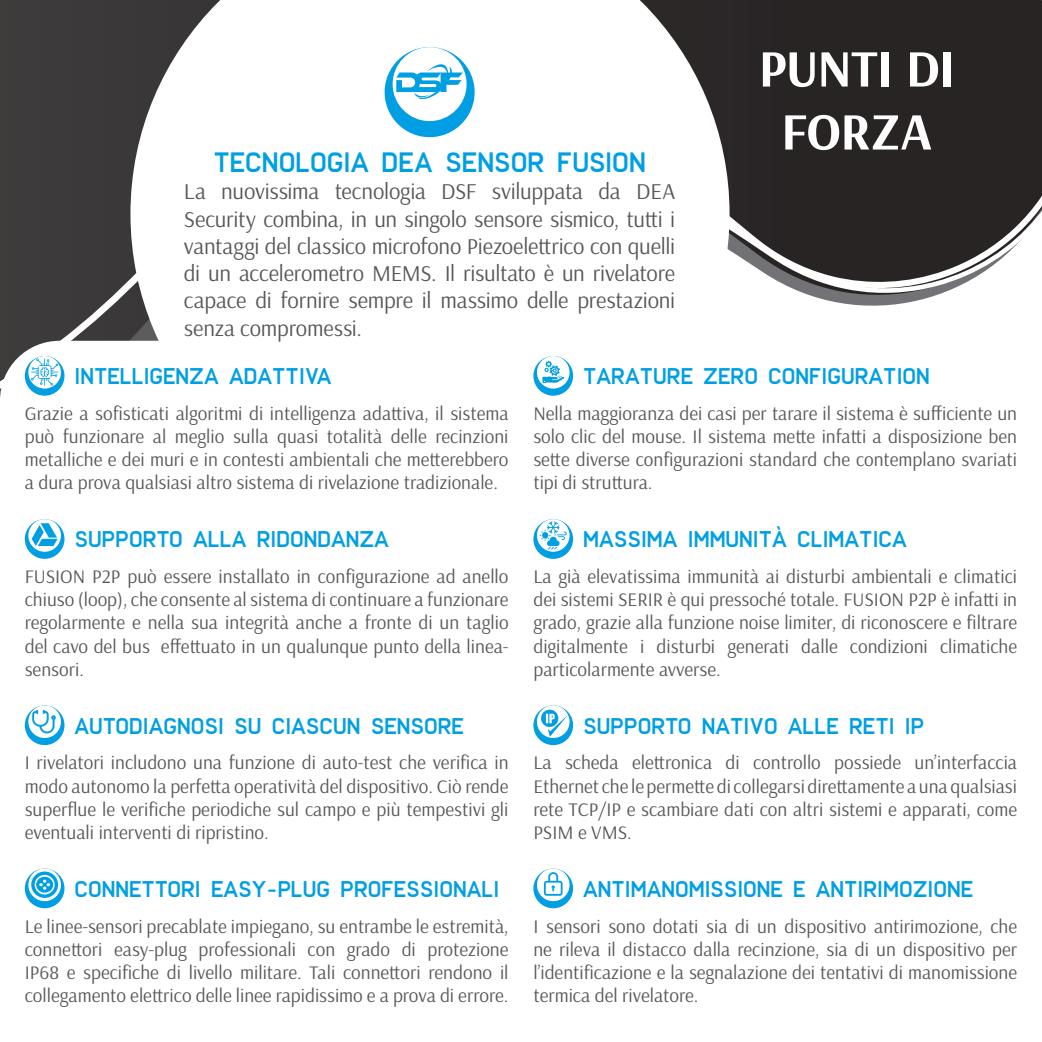
<style>
.page{position:relative;width:1042px;height:1042px;background:#fff}
.page>*{position:absolute;margin:0;border:0;box-sizing:border-box;transform-origin:0 0}
.t1{font:700 52.5px/63px "Arsenal";letter-spacing:-.01em;color:#fff;text-align:center}
.t2{font:700 28px "Frank";color:#009fe3}
.t3{font:22.75px/27.3px "Arsenal";letter-spacing:-.01em;color:#575756;text-align:justify}
.t4{font:700 22.75px "Frank";color:#009fe3}
.t5{font:19.25px/23.1px "Arsenal";color:#575756;text-align:justify}
</style>
<div class="page">
<svg style="left:0;top:0;width:1042px;height:341px;background:#4f4c4c"></svg>
<svg style="left:130px;top:0;width:599px;height:341px"></svg>
<svg style="left:140px;top:0;width:579px;height:396px"></svg>
<div style="left:385px;top:47px;width:90px;height:90px;background:#009fe3;border-radius:50%"></div>
<div style="left:393px;top:47px;width:73px;height:74px;background:#fff;border-radius:50%"></div>
<svg style="left:396px;top:55px;width:67px;height:47px"></svg>
<div style="left:25px;top:356px;width:39px;height:40px;background:#009fe3;border-radius:50%"></div>
<svg style="left:28px;top:356px;width:33px;height:33px"></svg>
<svg style="left:31px;top:358px;width:27px;height:28px"></svg>
<svg style="left:533px;top:356px;width:40px;height:40px"></svg>
<div style="left:537px;top:356px;width:32px;height:33px;background:#fff;border-radius:50%"></div>
<svg style="left:542px;top:361px;width:22px;height:22px"></svg>
<div style="left:25px;top:519px;width:39px;height:40px;background:#009fe3;border-radius:50%"></div>
<div style="left:28px;top:519px;width:33px;height:33px;background:#fff;border-radius:50%"></div>
<svg style="left:32px;top:523px;width:26px;height:23px"></svg>
<svg style="left:533px;top:519px;width:40px;height:40px"></svg>
<svg style="left:537px;top:519px;width:32px;height:33px"></svg>
<svg style="left:540px;top:521px;width:27px;height:29px"></svg>
<div style="left:25px;top:705px;width:39px;height:40px;background:#009fe3;border-radius:50%"></div>
<svg style="left:28px;top:705px;width:33px;height:33px"></svg>
<svg style="left:32px;top:710px;width:24px;height:23px"></svg>
<svg style="left:533px;top:705px;width:40px;height:40px"></svg>
<svg style="left:537px;top:705px;width:32px;height:33px"></svg>
<svg style="left:541px;top:710px;width:26px;height:26px"></svg>
<div style="left:25px;top:868px;width:39px;height:40px;background:#009fe3;border-radius:50%"></div>
<svg style="left:28px;top:868px;width:33px;height:33px"></svg>
<svg style="left:31px;top:871px;width:27px;height:27px"></svg>
<svg style="left:533px;top:868px;width:40px;height:40px"></svg>
<div style="left:537px;top:868px;width:32px;height:33px;background:#fff;border-radius:50%"></div>
<svg style="left:544px;top:872px;width:18px;height:24px"></svg>
<h2 class="t2" style="left:213px;top:144px;width:434px">TECNOLOGIA DEA SENSOR FUSION</h2>
<p class="t3" style="left:184px;top:178px;width:493px">La nuovissima tecnologia DSF sviluppata da DEA Security combina, in un singolo sensore sismico, tutti i vantaggi del classico microfono Piezoelettrico con quelli di un accelerometro MEMS. Il risultato è un rivelatore capace di fornire sempre il massimo delle prestazioni senza compromessi.</p>
<h1 class="t1" style="left:759px;top:39px;width:197px">PUNTI DI<br>FORZA</h1>
<p class="t4" style="left:74px;top:361px;width:259px">INTELLIGENZA ADATTIVA</p>
<p class="t5" style="left:25px;top:402px;width:485px">Grazie a sofisticati algoritmi di intelligenza adattiva, il sistema può funzionare al meglio sulla quasi totalità delle recinzioni metalliche e dei muri e in contesti ambientali che metterebbero a dura prova qualsiasi altro sistema di rivelazione tradizionale.</p>
<p class="t4" style="left:583px;top:361px;width:348px">TARATURE ZERO CONFIGURATION</p>
<p class="t5" style="left:533px;top:402px;width:485px">Nella maggioranza dei casi per tarare il sistema è sufficiente un solo clic del mouse. Il sistema mette infatti a disposizione ben sette diverse configurazioni standard che contemplano svariati tipi di struttura.</p>
<p class="t4" style="left:583px;top:525px;width:325px">MASSIMA IMMUNITÀ CLIMATICA</p>
<p class="t4" style="left:74px;top:525px;width:316px">SUPPORTO ALLA RIDONDANZA</p>
<p class="t5" style="left:25px;top:565px;width:485px">FUSION P2P può essere installato in configurazione ad anello chiuso (loop), che consente al sistema di continuare a funzionare regolarmente e nella sua integrità anche a fronte di un taglio del cavo del bus effettuato in un qualunque punto della linea&shy;sensori.</p>
<p class="t5" style="left:533px;top:565px;width:485px">La già elevatissima immunità ai disturbi ambientali e climatici dei sistemi SERIR è qui pressoché totale. FUSION P2P è infatti in grado, grazie alla funzione noise limiter, di riconoscere e filtrare digitalmente i disturbi generati dalle condizioni climatiche particolarmente avverse.</p>
<p class="t4" style="left:74px;top:711px;width:391px">AUTODIAGNOSI SU CIASCUN SENSORE</p>
<p class="t5" style="left:25px;top:751px;width:485px">I rivelatori includono una funzione di auto-test che verifica in modo autonomo la perfetta operatività del dispositivo. Ciò rende superflue le verifiche periodiche sul campo e più tempestivi gli eventuali interventi di ripristino.</p>
<p class="t4" style="left:74px;top:874px;width:426px">CONNETTORI EASY-PLUG PROFESSIONALI</p>
<p class="t5" style="left:25px;top:915px;width:485px">Le linee-sensori precablate impiegano, su entrambe le estremità, connettori easy-plug professionali con grado di protezione IP68 e specifiche di livello militare. Tali connettori rendono il collegamento elettrico delle linee rapidissimo e a prova di errore.</p>
<p class="t4" style="left:583px;top:711px;width:343px">SUPPORTO NATIVO ALLE RETI IP</p>
<p class="t5" style="left:533px;top:751px;width:485px">La scheda elettronica di controllo possiede un’interfaccia Ethernet che le permette di collegarsi direttamente a una qualsiasi rete TCP/IP e scambiare dati con altri sistemi e apparati, come PSIM e VMS.</p>
<p class="t4" style="left:583px;top:874px;width:391px">ANTIMANOMISSIONE E ANTIRIMOZIONE</p>
<p class="t5" style="left:533px;top:915px;width:485px">I sensori sono dotati sia di un dispositivo antirimozione, che ne rileva il distacco dalla recinzione, sia di un dispositivo per l’identificazione e la segnalazione dei tentativi di manomissione termica del rivelatore.</p>
</div>
